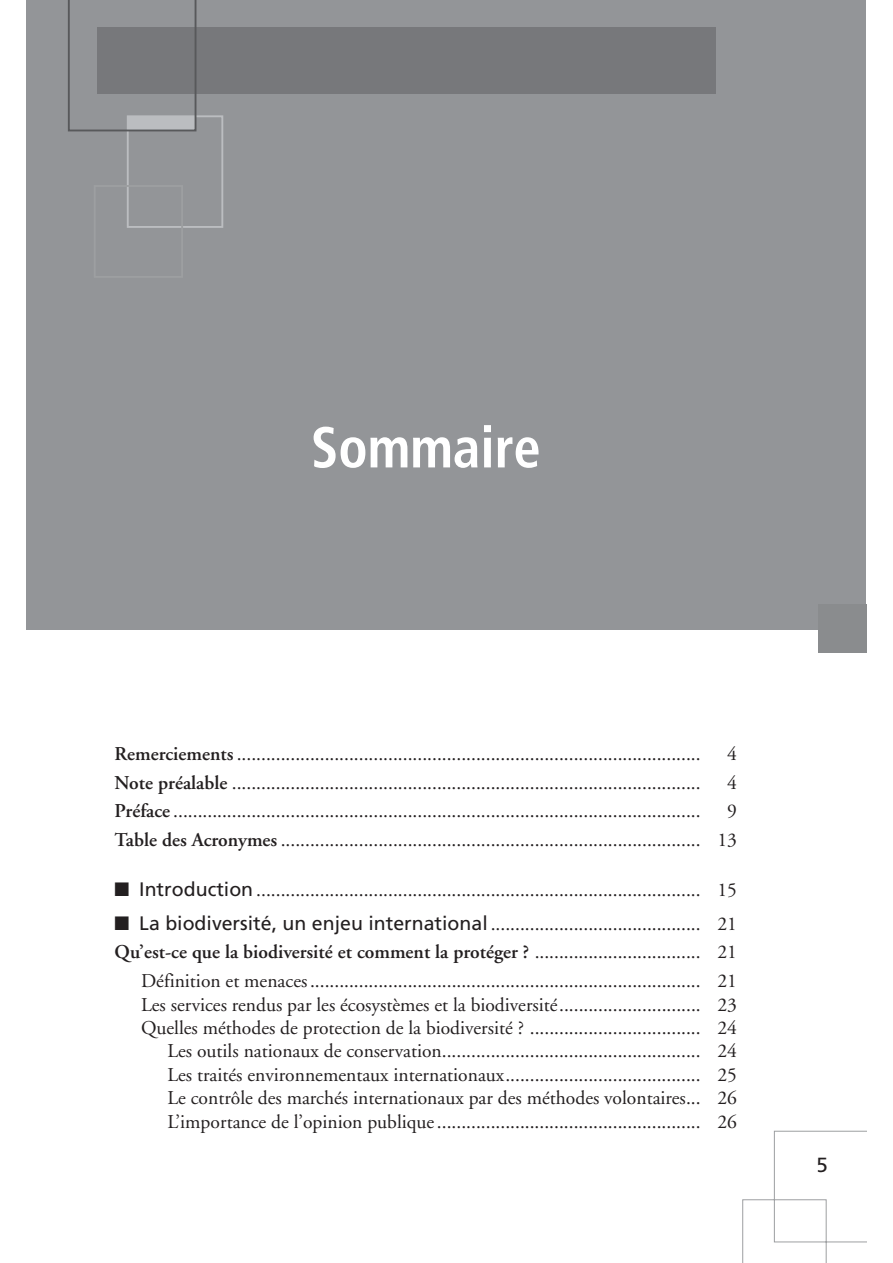
<style>
.page{position:relative;width:893px;height:1263px;background:#fff}
.page>*{position:absolute;margin:0;border:0;box-sizing:border-box;transform-origin:0 0}
.t1{font:700 condensed 57.6px "Frutiger";color:#fff;scale:.95 1}
.t2{font:20.4px "Frutiger";color:#231f20}
.t3{font:19.5px/23.4px "Adobe Garamond";color:#231f20;text-align:right}
.s1{font-weight:600}
.s2{font-family:"Frutiger"}
</style>
<div class="page">
<div style="left:26px;top:0;width:840px;height:630px;background:#939598"></div>
<div style="left:97px;top:27px;width:619px;height:67px;background:#77787b"></div>
<div style="left:127px;top:115px;width:96px;height:113px;border:2px solid #bbbdc0"></div>
<svg style="left:68px;top:0;width:128px;height:131px"></svg>
<div style="left:818px;top:604px;width:48px;height:48px;background:#8a8c8e"></div>
<svg style="left:742px;top:1130px;width:124px;height:133px"></svg>
<h1 class="t1" style="left:311px;top:424px;width:243px">Sommaire</h1>
<p class="t3" style="left:115px;top:744px;width:587px"><span class="s1">Remerciements</span> ...............................................................................................</p>
<p class="t3" style="left:727px;top:744px;width:11px">4</p>
<p class="t3" style="left:115px;top:772px;width:587px"><span class="s1">Note préalable</span> ................................................................................................</p>
<p class="t3" style="left:727px;top:772px;width:11px">4</p>
<p class="t3" style="left:115px;top:801px;width:587px"><span class="s1">Préface</span> ............................................................................................................</p>
<p class="t3" style="left:115px;top:799px;width:624px;line-height:28.7px">9<br><span class="s1">Table des Acronymes</span> ...................................................................................... 13</p>
<p class="t3" style="left:115px;top:880px;width:624px">■ <span class="s2">Introduction</span> ........................................................................................... 15</p>
<p class="t3" style="left:115px;top:911px;width:624px;line-height:28.7px">■ <span class="s2">La biodiversité, un enjeu international</span> ........................................... 21<br><span class="s1">Qu’est-ce que la biodiversité et comment la protéger ?</span> .................................. 21<br>Définition et menaces ................................................................................ 21</p>
<p class="t3" style="left:141px;top:994px;width:597px">Les services rendus par les écosystèmes et la biodiversité ............................. 23<br>Quelles méthodes de protection de la biodiversité ? ................................... 24<br>Les outils nationaux de conservation ..................................................... 24<br>Les traités environnementaux internationaux ........................................ 25<br>Le contrôle des marchés internationaux par des méthodes volontaires ... 26<br>L’importance de l’opinion publique ...................................................... 26</p>
<p class="t2" style="left:816px;top:1157px;width:13px">5</p>
</div>
